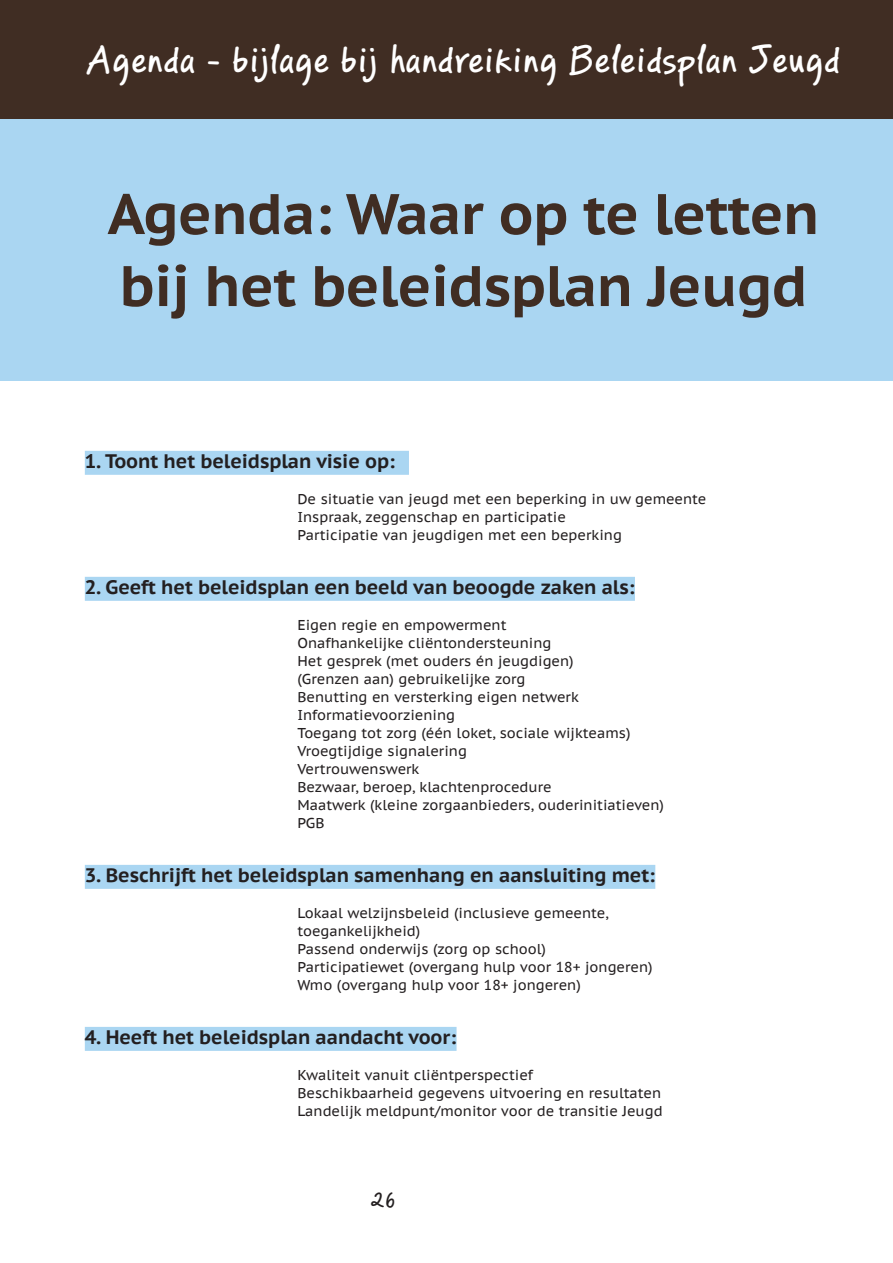
<style>
.page{position:relative;width:893px;height:1263px;background:#fff}
.page>*{position:absolute;margin:0;border:0;box-sizing:border-box;transform-origin:0 0}
._4b__Kop_groot-nieu{font:700 57px/72px "PT Sans Caption";letter-spacing:-.01em;color:#402d23}
._1__Onderwerp_A4-ni{font:500 39px "PF Reminder Pro";letter-spacing:.01em;color:#fff}
.t1{font:500 21px "PF Reminder Pro";color:#231f20}
._5__Kop_met_kleur_A{font:700 19.5px "PT Sans Caption";letter-spacing:-.005em;color:#231f20}
._3__Bodytekst_A4-ni{font:14.25px "PT Sans Caption";color:#231f20}
</style>
<div class="page">
<div style="left:0;top:94px;width:893px;height:287px;background:#aad6f2"></div>
<div style="left:0;top:0;width:893px;height:118px;background:#402d23"></div>
<div style="left:85px;top:451px;width:324px;height:24px;background:#aad6f2"></div>
<div style="left:85px;top:577px;width:550px;height:24px;background:#aad6f2"></div>
<div style="left:85px;top:865px;width:570px;height:24px;background:#aad6f2"></div>
<div style="left:85px;top:1027px;width:372px;height:24px;background:#aad6f2"></div>
<p class="_1__Onderwerp_A4-ni" style="left:87px;top:36px;width:754px">Agenda - bijlage bij handreiking Beleidsplan Jeugd</p>
<p class="_4b__Kop_groot-nieu" style="left:108px;top:177px;width:713px">Agenda: Waar op te letten bij het beleidsplan Jeugd</p>
<p class="_5__Kop_met_kleur_A" style="left:85px;top:448px;width:312px">1. Toont het beleidsplan visie op:</p>
<p class="_3__Bodytekst_A4-ni" style="left:297px;top:490px;width:410px">De situatie van jeugd met een beperking in uw gemeente</p>
<p class="_3__Bodytekst_A4-ni" style="left:297px;top:508px;width:270px">Inspraak, zeggenschap en participatie</p>
<p class="_3__Bodytekst_A4-ni" style="left:297px;top:526px;width:326px">Participatie van jeugdigen met een beperking</p>
<p class="_5__Kop_met_kleur_A" style="left:85px;top:574px;width:552px">2. Geeft het beleidsplan een beeld van beoogde zaken als:</p>
<p class="_3__Bodytekst_A4-ni" style="left:297px;top:616px;width:211px">Eigen regie en empowerment</p>
<p class="_3__Bodytekst_A4-ni" style="left:297px;top:634px;width:255px">Onafhankelijke cliëntondersteuning</p>
<p class="_3__Bodytekst_A4-ni" style="left:297px;top:652px;width:278px">Het gesprek (met ouders én jeugdigen)</p>
<p class="_3__Bodytekst_A4-ni" style="left:297px;top:670px;width:230px">(Grenzen aan) gebruikelijke zorg</p>
<p class="_3__Bodytekst_A4-ni" style="left:297px;top:688px;width:283px">Benutting en versterking eigen netwerk</p>
<p class="_3__Bodytekst_A4-ni" style="left:297px;top:706px;width:159px">Informatievoorziening</p>
<p class="_3__Bodytekst_A4-ni" style="left:297px;top:724px;width:334px">Toegang tot zorg (één loket, sociale wijkteams)</p>
<p class="_3__Bodytekst_A4-ni" style="left:297px;top:742px;width:171px">Vroegtijdige signalering</p>
<p class="_3__Bodytekst_A4-ni" style="left:297px;top:760px;width:124px">Vertrouwenswerk</p>
<p class="_3__Bodytekst_A4-ni" style="left:297px;top:778px;width:256px">Bezwaar, beroep, klachtenprocedure</p>
<p class="_3__Bodytekst_A4-ni" style="left:297px;top:796px;width:368px">Maatwerk (kleine zorgaanbieders, ouderinitiatieven)</p>
<p class="_3__Bodytekst_A4-ni" style="left:297px;top:814px;width:29px">PGB</p>
<p class="_5__Kop_met_kleur_A" style="left:85px;top:862px;width:572px">3. Beschrijft het beleidsplan samenhang en aansluiting met:</p>
<p class="_3__Bodytekst_A4-ni" style="left:297px;top:904px;width:313px">Lokaal welzijnsbeleid (inclusieve gemeente,</p>
<p class="_3__Bodytekst_A4-ni" style="left:297px;top:922px;width:124px">toegankelijkheid)</p>
<p class="_3__Bodytekst_A4-ni" style="left:297px;top:940px;width:250px">Passend onderwijs (zorg op school)</p>
<p class="_3__Bodytekst_A4-ni" style="left:297px;top:958px;width:357px">Participatiewet (overgang hulp voor 18+ jongeren)</p>
<p class="_3__Bodytekst_A4-ni" style="left:297px;top:976px;width:285px">Wmo (overgang hulp voor 18+ jongeren)</p>
<p class="_5__Kop_met_kleur_A" style="left:85px;top:1024px;width:373px">4. Heeft het beleidsplan aandacht voor:</p>
<p class="_3__Bodytekst_A4-ni" style="left:297px;top:1066px;width:237px">Kwaliteit vanuit cliëntperspectief</p>
<p class="_3__Bodytekst_A4-ni" style="left:297px;top:1084px;width:365px">Beschikbaarheid gegevens uitvoering en resultaten</p>
<p class="_3__Bodytekst_A4-ni" style="left:297px;top:1102px;width:367px">Landelijk meldpunt/monitor voor de transitie Jeugd</p>
<h3 class="t1" style="left:371px;top:1187px;width:27px">26</h3>
</div>
